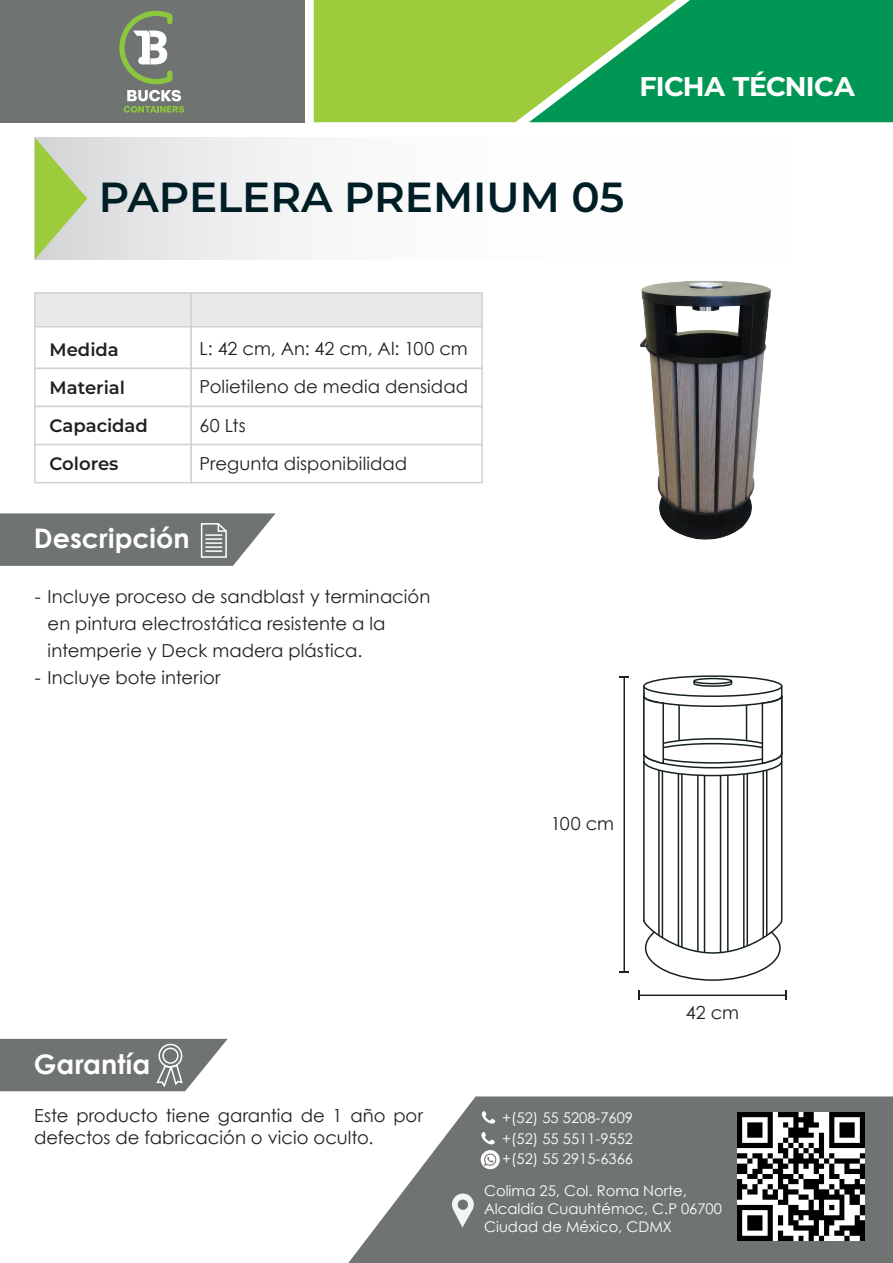
<style>
.page{position:relative;width:893px;height:1263px;background:#fff}
.page>*{position:absolute;margin:0;border:0;box-sizing:border-box;transform-origin:0 0}
.t1{font:100 42px "Montserrat";color:#001e25}
.t2{font:700 27px "Century Gothic";color:#fff}
.t3{font:100 27px "Montserrat";letter-spacing:-.025em;color:#fff}
.t4{font:18px/38.2px "Century Gothic";letter-spacing:.005em;color:#231f20}
.t5{font:100 18px/38.1px "Montserrat";color:#231f20}
.t6{font:14.7px/20.1px "Century Gothic";color:#fff;text-align:justify}
</style>
<div class="page">
<div style="left:0;top:0;width:305px;height:122px;background:#6f7473"></div>
<svg style="left:124px;top:90px;width:60px;height:23px"></svg>
<svg style="left:119px;top:11px;width:53px;height:73px"></svg>
<svg style="left:314px;top:0;width:579px;height:122px;background:#51b24b"></svg>
<div style="left:34px;top:292px;width:158px;height:35px;background:#e7e8e9;border:2px solid #d1d2d4"></div>
<div style="left:190px;top:292px;width:293px;height:35px;background:#e7e8e9;border:2px solid #d1d2d4"></div>
<div style="left:34px;top:326px;width:158px;height:43px;background:#fff;border:2px solid #d1d2d4"></div>
<div style="left:190px;top:326px;width:293px;height:43px;background:#fff;border:2px solid #d1d2d4"></div>
<div style="left:34px;top:368px;width:158px;height:39px;background:#fff;border:2px solid #d1d2d4"></div>
<div style="left:190px;top:368px;width:293px;height:39px;background:#fff;border:2px solid #d1d2d4"></div>
<div style="left:34px;top:406px;width:158px;height:39px;background:#fff;border:2px solid #d1d2d4"></div>
<div style="left:190px;top:406px;width:293px;height:39px;background:#fff;border:2px solid #d1d2d4"></div>
<div style="left:34px;top:444px;width:158px;height:39px;background:#fff;border:2px solid #d1d2d4"></div>
<div style="left:190px;top:444px;width:293px;height:39px;background:#fff;border:2px solid #d1d2d4"></div>
<div style="left:35px;top:138px;width:847px;height:121px;background:linear-gradient(to right,#e7e7e9,#fff)"></div>
<svg style="left:35px;top:138px;width:52px;height:121px;background:#b9d189"></svg>
<svg style="left:0;top:513px;width:275px;height:53px;background:#7e8281"></svg>
<svg style="left:0;top:1039px;width:228px;height:52px;background:#7e8382"></svg>
<div style="left:159px;top:1044px;width:23px;height:23px;border:2px solid #fff;border-radius:50%"></div>
<div style="left:162px;top:1047px;width:17px;height:17px;border:2px solid #fff;border-radius:50%"></div>
<svg style="left:348px;top:1096px;width:545px;height:167px;background:#848887"></svg>
<svg style="left:481px;top:1150px;width:19px;height:19px"></svg>
<svg style="left:481px;top:1132px;width:14px;height:12px"></svg>
<svg style="left:482px;top:1111px;width:13px;height:13px"></svg>
<svg style="left:452px;top:1193px;width:22px;height:34px"></svg>
<img style="left:737px;top:1113px;width:128px;height:127px">
<img style="left:640px;top:280px;width:131px;height:260px">
<hr style="left:623px;top:677px;width:2px;height:295px;background:#231f20">
<svg style="left:619px;top:676px;width:10px;height:2px"></svg>
<hr style="left:639px;top:994px;width:147px;height:2px;background:#231f20">
<svg style="left:638px;top:990px;width:2px;height:10px"></svg>
<div style="left:643px;top:675px;width:139px;height:22px;border:2px solid #162220;border-radius:50%"></div>
<div style="left:693px;top:678px;width:39px;height:6px;border:2px solid #162220;border-radius:50%"></div>
<svg style="left:643px;top:680px;width:140px;height:301px"></svg>
<hr style="left:678px;top:705px;width:2px;height:36px;background:#162220">
<h2 class="t3" style="left:639px;top:69px;width:217px">FICHA TÉCNICA</h2>
<h1 class="t1" style="left:99px;top:169px;width:527px">PAPELERA PREMIUM 05</h1>
<p class="t5" style="left:50px;top:330px;width:71px">Medida</p>
<p class="t5" style="left:50px;top:368px;width:77px">Material</p>
<p class="t5" style="left:50px;top:406px;width:100px">Capacidad<br>Colores</p>
<p class="t4" style="left:200px;top:330px;width:270px">L: 42 cm, An: 42 cm, Al: 100 cm<br>Polietileno de media densidad<br>60 Lts<br>Pregunta disponibilidad</p>
<h2 class="t2" style="left:34px;top:518px;width:157px">Descripción</h2>
<p class="t4" style="left:48px;top:582px;width:384px;line-height:27px;text-indent:-13px">- Incluye proceso de sandblast y terminación en pintura electrostática resistente a la intemperie y Deck madera plástica.</p>
<p class="t4" style="left:35px;top:658px;width:187px">- Incluye bote interior</p>
<p class="t4" style="left:551px;top:804px;width:65px">100 cm</p>
<h2 class="t2" style="left:34px;top:1043px;width:118px">Garantía</h2>
<p class="t4" style="left:686px;top:993px;width:55px">42 cm</p>
<p class="t4" style="left:34px;top:1104px;width:391px;line-height:21.6px">Este producto tiene garantia de 1 año por defectos de fabricación o vicio oculto.</p>
<p class="t6" style="left:502px;top:1108px;width:132px">+(52) 55 5208-7609 +(52) 55 5511-9552 +(52) 55 2915-6366</p>
<p class="t6" style="left:484px;top:1182px;width:239px;line-height:17.7px;text-align:left">Colima 25, Col. Roma Norte,<br>Alcaldía Cuauhtémoc, C.P 06700<br>Ciudad de México, CDMX</p>
</div>
